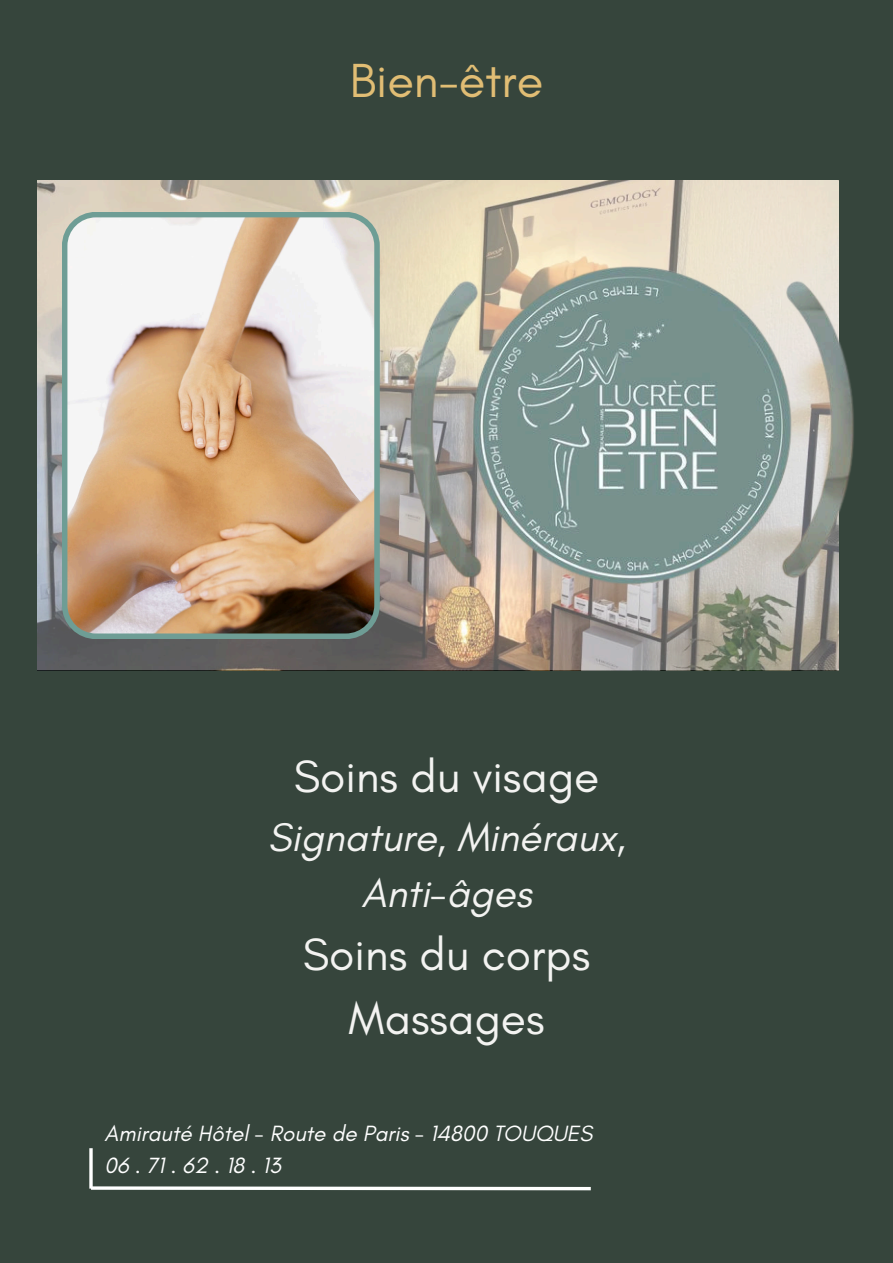
<style>
.page{position:relative;width:893px;height:1263px;background:#36453c}
.page>*{position:absolute;margin:0;border:0;box-sizing:border-box;transform-origin:0 0}
.t1{font:48.75px "Glacial Indifference";color:#e1bd74}
.t2{font:46.12px/64.3px "Glacial Indifference";color:#f3f3f1;text-align:center}
.t3{font:italic 40.65px/56.5px "Glacial Indifference";color:#f3f3f1;text-align:center}
.t4{font:italic 22.5px/31.5px "Glacial Indifference";color:#fff}
</style>
<div class="page">
<svg style="left:89px;top:1186px;width:502px;height:5px;background:#bdc2bf"></svg>
<svg style="left:89px;top:1148px;width:4px;height:40px"></svg>
<img style="left:37px;top:181px;width:343px;height:489px">
<img style="left:380px;top:180px;width:474px;height:491px">
<svg style="left:62px;top:212px;width:318px;height:427px;background:#cfb8a1"></svg>
<h1 class="t1" style="left:350px;top:53px;width:195px">Bien-être</h1>
<h2 class="t2" style="left:294px;top:746px;width:307px">Soins du visage</h2>
<h3 class="t3" style="left:268px;top:810px;width:359px">Signature, Minéraux,<br>Anti-âges</h3>
<h2 class="t2" style="left:303px;top:923px;width:289px">Soins du corps<br>Massages</h2>
<p class="t4" style="left:105px;top:1118px;width:489px">Amirauté Hôtel - Route de Paris - 14800 TOUQUES<br>06 . 71 . 62 . 18 . 13</p>
</div>
